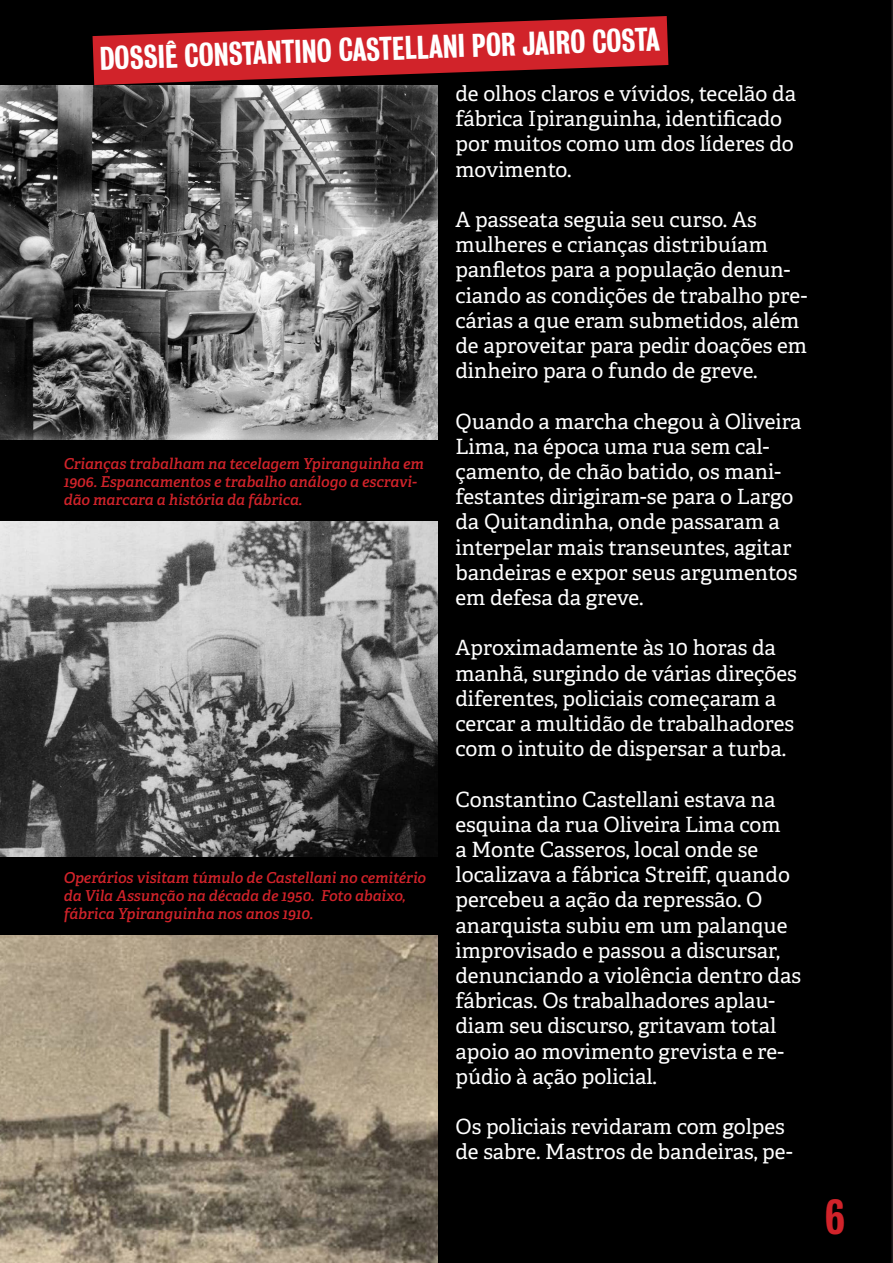
<style>
.page{position:relative;width:893px;height:1263px;background:#000}
.page>*{position:absolute;margin:0;border:0;box-sizing:border-box;transform-origin:0 0}
.t1{font:45px "Bureau Grotesque Three Five";color:#d1232a}
.t2{font:30px "Bureau Grotesque Three Five";color:#fff}
.t3{font:21px/25.2px "Adelle";color:#fff}
.t4{font:italic 600 15px/18px "Adelle";color:#d1232a}
</style>
<div class="page">
<img style="left:0;top:522px;width:437px;height:335px">
<img style="left:0;top:85px;width:437px;height:355px">
<svg style="left:93px;top:16px;width:575px;height:69px"></svg>
<img style="left:0;top:936px;width:437px;height:327px">
<h2 class="t2" style="left:99px;top:41px;width:562px;rotate:-2deg">DOSSIÊ CONSTANTINO CASTELLANI POR JAIRO COSTA</h2>
<p class="t4" style="left:64px;top:455px;width:362px">Crianças trabalham na tecelagem Ypiranguinha em<br>1906. Espancamentos e trabalho análogo a escravi&shy;dão marcara a história da fábrica.</p>
<p class="t4" style="left:64px;top:869px;width:364px">Operários visitam túmulo de Castellani no cemitério da Vila Assunção na década de 1950. Foto abaixo, fábrica Ypiranguinha nos anos 1910.</p>
<p class="t3" style="left:455px;top:81px;width:342px">de olhos claros e vívidos, tecelão da fábrica Ipiranguinha, identificado por muitos como um dos líderes do movimento.</p>
<p class="t3" style="left:455px;top:207px;width:353px">A passeata seguia seu curso. As mulheres e crianças distribuíam panfletos para a população denun&shy;ciando as condições de trabalho pre&shy;cárias a que eram submetidos, além de aproveitar para pedir doações em dinheiro para o fundo de greve.</p>
<p class="t3" style="left:455px;top:409px;width:348px">Quando a marcha chegou à Oliveira<br>Lima, na época uma rua sem cal&shy;çamento, de chão batido, os mani&shy;festantes dirigiram-se para o Largo da Quitandinha, onde passaram a interpelar mais transeuntes, agitar bandeiras e expor seus argumentos em defesa da greve.</p>
<p class="t3" style="left:455px;top:636px;width:343px">Aproximadamente às 10 horas da manhã, surgindo de várias direções diferentes, policiais começaram a cercar a multidão de trabalhadores com o intuito de dispersar a turba.</p>
<p class="t3" style="left:455px;top:787px;width:347px">Constantino Castellani estava na esquina da rua Oliveira Lima com<br>a Monte Casseros, local onde se localizava a fábrica Streiff, quando percebeu a ação da repressão. O anarquista subiu em um palanque improvisado e passou a discursar, denunciando a violência dentro das fábricas. Os trabalhadores aplau&shy;diam seu discurso, gritavam total apoio ao movimento grevista e re&shy;púdio à ação policial.</p>
<p class="t3" style="left:455px;top:1114px;width:339px">Os policiais revidaram com golpes de sabre. Mastros de bandeiras, pe-</p>
<h1 class="t1" style="left:825px;top:1191px;width:21px">6</h1>
</div>
